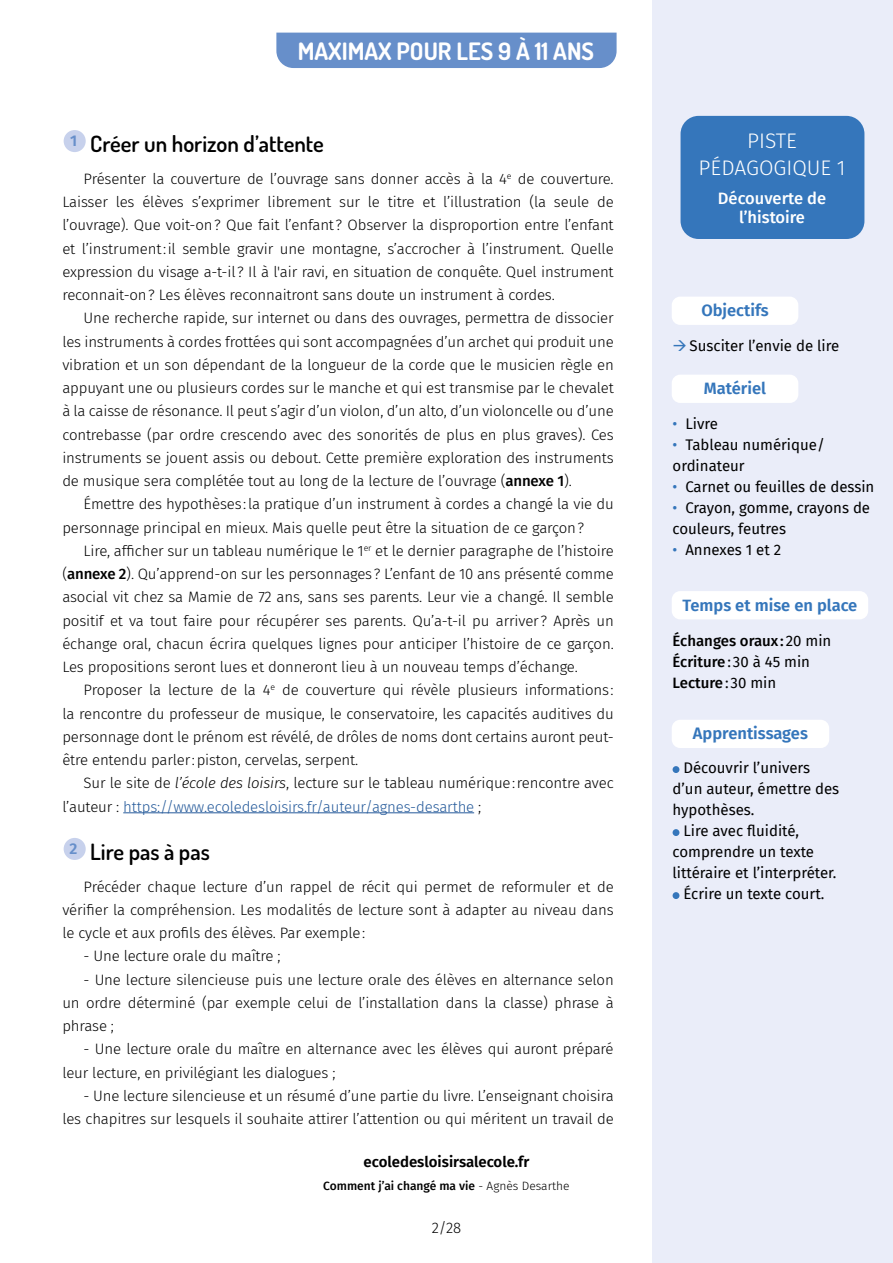
<style>
.page{position:relative;width:893px;height:1263px;background:#fff}
.page>*{position:absolute;margin:0;border:0;box-sizing:border-box;transform-origin:0 0}
.t1{font:700 24px "Dosis";color:#fff}
.t2{font:600 22.5px "Dosis";color:#000}
.t3{font:300 21px/27px "Fira Sans";color:#fff;text-align:center}
.t4{font:600 16.5px "Fira Sans";color:#3576bb}
.t5{font:500 16.5px/19.8px "Fira Sans";color:#fff;text-align:center}
.t6{font:300 15px/23.2px "Fira Sans";letter-spacing:-.01em;color:#000;text-align:justify}
.t7{font:15px/21px "Fira Sans";color:#000}
.t8{font:500 15px/21px "Fira Sans";color:#000}
.t9{font:600 15px "Fira Sans";color:#000}
.t10{font:500 12px "Fira Sans";color:#000}
.s1{font-weight:500}
.s2{font-style:italic}
.s3{color:#265b9b}
.s4{font-weight:300}
.s5{color:#3576bb}
.s6{font-weight:400}
</style>
<div class="page">
<div style="left:652px;top:0;width:241px;height:1263px;background:#eaedf9"></div>
<div style="left:276px;top:33px;width:341px;height:35px;background:#678fca"></div>
<div style="left:672px;top:297px;width:126px;height:28px;background:#fff;border-radius:9px"></div>
<div style="left:672px;top:720px;width:157px;height:28px;background:#fff;border-radius:9px"></div>
<div style="left:672px;top:591px;width:196px;height:28px;background:#fff;border-radius:9px"></div>
<hr style="left:123px;top:812px;width:351px;height:1px;background:#265b9b">
<div style="left:64px;top:130px;width:22px;height:22px;background:#c7d1ec;border-radius:50%"></div>
<div style="left:64px;top:838px;width:22px;height:22px;background:#c7d1ec;border-radius:50%"></div>
<div style="left:680px;top:116px;width:184px;height:123px;background:#3576bb;border-radius:18px"></div>
<div style="left:673px;top:766px;width:6px;height:7px;background:#3576bb;border-radius:50%"></div>
<div style="left:673px;top:829px;width:6px;height:7px;background:#3576bb;border-radius:50%"></div>
<div style="left:673px;top:892px;width:6px;height:7px;background:#3576bb;border-radius:50%"></div>
<div style="left:672px;top:375px;width:126px;height:28px;background:#fff;border-radius:9px"></div>
<h1 class="t1" style="left:298px;top:35px;width:298px">MAXIMAX POUR LES 9 À 11 ANS</h1>
<h2 class="t2" style="left:70px;top:129px;width:255px"><sup>1</sup> Créer un horizon d’attente</h2>
<p class="t6" style="left:62px;top:167px;width:553px;text-indent:21px">Présenter la couverture de l’ouvrage sans donner accès à la 4<sup>e</sup> de couverture.<br>Laisser les élèves s’exprimer librement sur le titre et l’illustration (la seule de l’ouvrage). Que voit-on? Que fait l’enfant? Observer la disproportion entre l’enfant et l’instrument:il semble gravir une montagne, s’accrocher à l’instrument. Quelle expression du visage a-t-il? Il à l'air ravi, en situation de conquête. Quel instrument reconnait-on? Les élèves reconnaitront sans doute un instrument à cordes.</p>
<p class="t6" style="left:62px;top:306px;width:553px;text-indent:21px">Une recherche rapide, sur internet ou dans des ouvrages, permettra de dissocier les instruments à cordes frottées qui sont accompagnées d’un archet qui produit une vibration et un son dépendant de la longueur de la corde que le musicien règle en appuyant une ou plusieurs cordes sur le manche et qui est transmise par le chevalet à la caisse de résonance. Il peut s’agir d’un violon, d’un alto, d’un violoncelle ou d’une contrebasse (par ordre crescendo avec des sonorités de plus en plus graves). Ces instruments se jouent assis ou debout. Cette première exploration des instruments de musique sera complétée tout au long de la lecture de l’ouvrage (<span class="s1">annexe 1</span>).</p>
<p class="t6" style="left:62px;top:492px;width:553px;text-indent:21px">Émettre des hypothèses:la pratique d’un instrument à cordes a changé la vie du personnage principal en mieux. Mais quelle peut être la situation de ce garçon?</p>
<p class="t6" style="left:62px;top:539px;width:553px;text-indent:21px">Lire, afficher sur un tableau numérique le 1<sup>er</sup> et le dernier paragraphe de l’histoire (<span class="s1">annexe 2</span>). Qu’apprend-on sur les personnages? L’enfant de 10 ans présenté comme asocial vit chez sa Mamie de 72 ans, sans ses parents. Leur vie a changé. Il semble positif et va tout faire pour récupérer ses parents. Qu’a-t-il pu arriver? Après un échange oral, chacun écrira quelques lignes pour anticiper l’histoire de ce garçon.<br>Les propositions seront lues et donneront lieu à un nouveau temps d’échange.</p>
<p class="t6" style="left:62px;top:678px;width:553px;text-indent:21px">Proposer la lecture de la 4<sup>e</sup> de couverture qui révèle plusieurs informations: la rencontre du professeur de musique, le conservatoire, les capacités auditives du personnage dont le prénom est révélé, de drôles de noms dont certains auront peut&shy;être entendu parler:piston, cervelas, serpent.</p>
<p class="t6" style="left:62px;top:771px;width:553px;text-indent:21px">Sur le site de <span class="s2">l’école des loisirs</span>, lecture sur le tableau numérique:rencontre avec l’auteur : <span class="s3">https://www.ecoledesloisirs.fr/auteur/agnes-desarthe</span> ;</p>
<h2 class="t2" style="left:70px;top:837px;width:142px"><sup>2</sup> Lire pas à pas</h2>
<p class="t6" style="left:62px;top:875px;width:553px;text-indent:21px">Précéder chaque lecture d’un rappel de récit qui permet de reformuler et de vérifier la compréhension. Les modalités de lecture sont à adapter au niveau dans le cycle et aux profils des élèves. Par exemple:</p>
<p class="t6" style="left:84px;top:944px;width:198px">- Une lecture orale du maître ;</p>
<p class="t6" style="left:62px;top:968px;width:553px;text-indent:21px">- Une lecture silencieuse puis une lecture orale des élèves en alternance selon un ordre déterminé (par exemple celui de l’installation dans la classe) phrase à phrase ;</p>
<p class="t6" style="left:62px;top:1037px;width:553px;text-indent:21px">- Une lecture orale du maître en alternance avec les élèves qui auront préparé leur lecture, en privilégiant les dialogues ;</p>
<p class="t6" style="left:62px;top:1084px;width:553px;text-align:right">- Une lecture silencieuse et un résumé d’une partie du livre. L’enseignant choisira les chapitres sur lesquels il souhaite attirer l’attention ou qui méritent un travail de</p>
<p class="t9" style="left:364px;top:1149px;width:167px">ecoledesloisirsalecole.fr</p>
<p class="t10" style="left:323px;top:1176px;width:248px">Comment j’ai changé ma vie <span class="s4">- Agnès Desarthe</span></p>
<p class="t6" style="left:432px;top:1216px;width:31px">2/28</p>
<h3 class="t3" style="left:699px;top:127px;width:148px">PISTE<br>PÉDAGOGIQUE 1</h3>
<p class="t5" style="left:718px;top:187px;width:110px">Découverte de l’histoire</p>
<p class="t4" style="left:701px;top:297px;width:69px">Objectifs</p>
<p class="t7" style="left:690px;top:335px;width:151px">Susciter l’envie de lire</p>
<p class="t4" style="left:704px;top:375px;width:64px">Matériel</p>
<p class="t7" style="left:673px;top:413px;width:47px"><span class="s5">•</span> Livre</p>
<p class="t7" style="left:673px;top:434px;width:154px"><span class="s5">•</span> Tableau numérique/ ordinateur</p>
<p class="t7" style="left:673px;top:476px;width:203px"><span class="s5">•</span> Carnet ou feuilles de dessin</p>
<p class="t7" style="left:673px;top:497px;width:199px"><span class="s5">•</span> Crayon, gomme, crayons de couleurs, feutres</p>
<p class="t7" style="left:673px;top:539px;width:110px"><span class="s5">•</span> Annexes 1 et 2</p>
<p class="t4" style="left:682px;top:591px;width:176px">Temps et mise en place</p>
<p class="t8" style="left:673px;top:629px;width:160px">Échanges oraux : <span class="s6">20 min<br></span>Écriture<span class="s6">: 30 à 45 min<br></span>Lecture<span class="s6">: 30 min</span></p>
<p class="t4" style="left:693px;top:720px;width:116px">Apprentissages</p>
<p class="t7" style="left:683px;top:757px;width:128px">Découvrir l’univers</p>
<p class="t7" style="left:673px;top:778px;width:168px">d’un auteur, émettre des</p>
<p class="t7" style="left:673px;top:799px;width:83px">hypothèses.</p>
<p class="t7" style="left:683px;top:820px;width:117px">Lire avec fluidité,</p>
<p class="t7" style="left:673px;top:841px;width:143px">comprendre un texte</p>
<p class="t7" style="left:673px;top:862px;width:165px">littéraire et l’interpréter.</p>
<p class="t7" style="left:683px;top:883px;width:142px">Écrire un texte court.</p>
</div>
